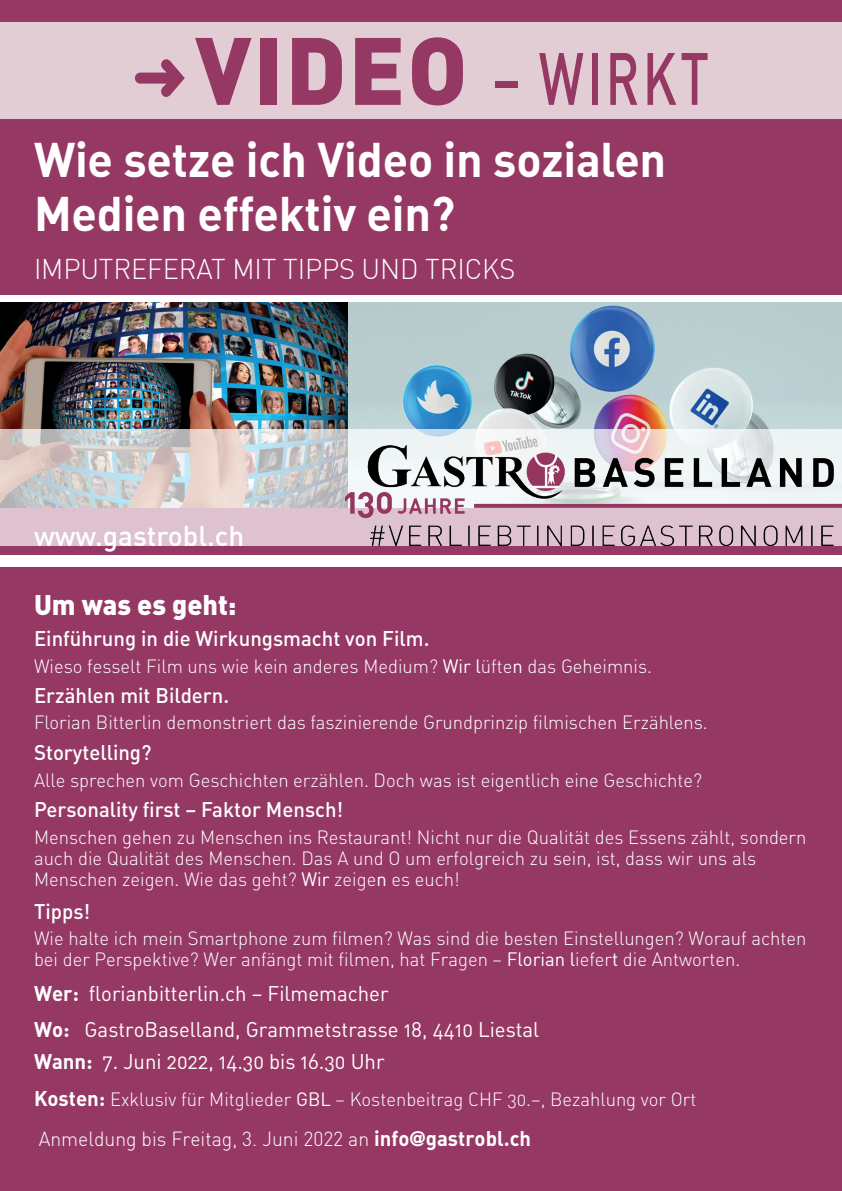
<style>
.page{position:relative;width:842px;height:1191px;background:#963864}
.page>*{position:absolute;margin:0;border:0;box-sizing:border-box;transform-origin:0 0}
.t1{font:72.8px "DIN Medium Alternate";letter-spacing:.06em;color:#963864;scale:.71 1}
.t2{font:48px/54px "DIN Bold Alternate";letter-spacing:-.005em;color:#fff}
.t3{font:300 28px "DIN";letter-spacing:-.005em;color:#fff}
.t4{font:500 28px "DIN";color:#fff}
.t5{font:900 28px "DIN";color:#fff}
.t6{font:21px/35.4px "DIN Regular Alternate";color:#fff}
.t7{font:21px "DIN Medium Alternate";color:#fff}
.t8{font:300 20px "DIN";color:#fff}
.t9{font:19px/21px "DIN Light Alternate";color:#fff}
.s1{font-family:"DIN Black Alternate";font-size:94px}
.s2{font-family:"DIN"}
.s3{font-family:"DIN Bold Alternate"}
.s4{font-family:"DIN Bold Alternate";font-size:21px}
.s5{font-family:"DIN Bold Alternate";font-weight:400;font-size:21px}
.s6{font-family:"Frutiger";font-weight:900;font-stretch:condensed;font-size:21px}
</style>
<div class="page">
<div style="left:0;top:23px;width:842px;height:96px;background:#e3cdd4"></div>
<div style="left:0;top:295px;width:842px;height:8px;background:#fff"></div>
<img style="left:0;top:302px;width:842px;height:127px">
<svg style="left:0;top:429px;width:842px;height:117px;background:#d9cfd3"></svg>
<img style="left:346px;top:446px;width:496px;height:100px">
<div style="left:0;top:556px;width:842px;height:11px;background:#fff"></div>
<h1 class="t1" style="left:133px;top:32px;width:813px">➜<span class="s1">VIDEO</span> – WIRKT</h1>
<h2 class="t2" style="left:34px;top:130px;width:634px">Wie setze ich Video in sozialen<br>Medien effektiv ein?</h2>
<h3 class="t3" style="left:34px;top:251px;width:483px">IMPUTREFERAT MIT TIPPS UND TRICKS</h3>
<h3 class="t4" style="left:34px;top:518px;width:212px">www.gastrobl.ch</h3>
<h3 class="t5" style="left:34px;top:586px;width:204px">Um was es geht:</h3>
<p class="t7" style="left:34px;top:625px;width:397px">Einführung in die Wirkungsmacht von Film.</p>
<p class="t9" style="left:34px;top:655px;width:619px">Wieso fesselt Film uns wie kein anderes Medium? <span class="s2">Wir l</span>üfte<span class="s2">n</span> das Geheimnis.</p>
<p class="t7" style="left:34px;top:682px;width:197px">Erzählen mit Bildern.</p>
<p class="t9" style="left:34px;top:711px;width:675px">Florian Bitterlin demonstriert das faszinierende Grundprinzip filmischen Erzählens.</p>
<p class="t7" style="left:34px;top:739px;width:119px">Storytelling?</p>
<p class="t9" style="left:34px;top:769px;width:670px">Alle sprechen vom Geschichten erzählen. Doch was ist eigentlich eine Geschichte?</p>
<p class="t7" style="left:34px;top:796px;width:311px">Personality first – Faktor Mensch!</p>
<p class="t9" style="left:34px;top:826px;width:774px">Menschen gehen zu Menschen ins Restaurant! Nicht nur die Qualität des Essens zählt, sondern auch die Qualität des Menschen. Das A und O um erfolgreich zu sein, ist, dass wir uns als<br>Menschen zeigen. Wie das geht? <span class="s2">Wir</span> zeige<span class="s2">n</span> es euch!</p>
<p class="t7" style="left:34px;top:897px;width:58px">Tipps!</p>
<p class="t9" style="left:34px;top:928px;width:774px">Wie halte ich mein Smartphone zum filmen? Was sind die besten Einstellungen? Worauf achten bei der Perspektive? Wer anfängt mit filmen, hat Fragen – <span class="s2">Florian l</span>iefer<span class="s2">t</span> die Antworten.</p>
<p class="t6" style="left:34px;top:975px;width:507px"><span class="s3">Wer:</span> <span class="s2">f</span>lorianbitterlin.ch – Filmemacher<br><span class="s3">Wo:</span> GastroBaselland, Grammetstrasse 18<span class="s2">,</span> 4410 Liestal</p>
<p class="t6" style="left:34px;top:1043px;width:352px"><span class="s3">Wann:</span> 7. Juni 2022, 14.30 bis 16.30 Uhr</p>
<p class="t9" style="left:34px;top:1088px;width:664px"><span class="s4">Kosten:</span> Exklusiv für Mitglieder <span class="s2">GBL</span> – Kostenbeitrag CHF 30.–, Bezahlung vor Ort</p>
<p class="t8" style="left:39px;top:1127px;width:494px">Anmeldung bis Freitag, 3. Juni 2022 an <span class="s5">info</span><span class="s6">@</span><span class="s5">gastrobl.ch</span></p>
</div>
